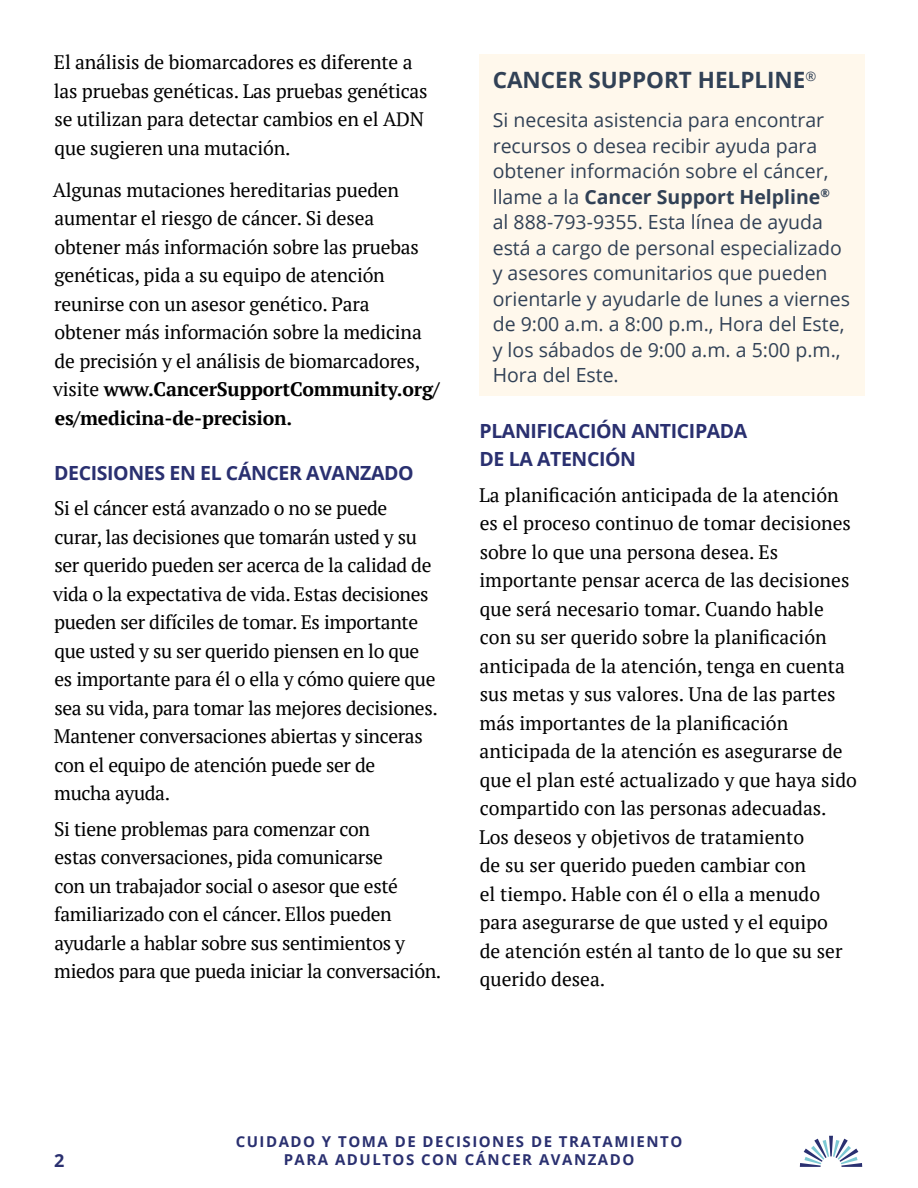
<style>
.page{position:relative;width:918px;height:1188px;background:#fff}
.page>*{position:absolute;margin:0;border:0;box-sizing:border-box;transform-origin:0 0}
.t1{font:700 22.5px "Open Sans";color:#314156}
.t2{font:19.5px/28.5px "PT Serif";letter-spacing:-.01em;color:#000}
.t3{font:19.5px/25.5px "Open Sans";color:#314156}
.t4{font:700 19.5px/28.5px "Open Sans";letter-spacing:-.02em;color:#2a3070}
.t5{font:700 18px "Open Sans";color:#2a3070}
.t6{font:700 15px/18px "Open Sans";letter-spacing:.1em;color:#2a3070;text-align:center}
.s1{font-weight:700}
</style>
<div class="page">
<svg style="left:800px;top:1136px;width:62px;height:31px"></svg>
<div style="left:479px;top:54px;width:385px;height:342px;background:#fff8ec"></div>
<p class="t2" style="left:54px;top:48px;width:375px">El análisis de biomarcadores es diferente a las pruebas genéticas. Las pruebas genéticas se utilizan para detectar cambios en el ADN que sugieren una mutación.</p>
<p class="t2" style="left:53px;top:175px;width:388px">Algunas mutaciones hereditarias pueden aumentar el riesgo de cáncer. Si desea obtener más información sobre las pruebas genéticas, pida a su equipo de atención reunirse con un asesor genético. Para<br>obtener más información sobre la medicina de precisión y el análisis de biomarcadores, visite <span class="s1">www.CancerSupportCommunity.org/ es/medicina-de-precision.</span></p>
<p class="t4" style="left:54px;top:458px;width:361px">DECISIONES EN EL CÁNCER AVANZADO</p>
<p class="t2" style="left:53px;top:494px;width:386px">Si el cáncer está avanzado o no se puede curar, las decisiones que tomarán usted y su ser querido pueden ser acerca de la calidad de vida o la expectativa de vida. Estas decisiones pueden ser difíciles de tomar. Es importante que usted y su ser querido piensen en lo que es importante para él o ella y cómo quiere que sea su vida, para tomar las mejores decisiones.<br>Mantener conversaciones abiertas y sinceras con el equipo de atención puede ser de<br>mucha ayuda.</p>
<p class="t2" style="left:54px;top:814px;width:389px">Si tiene problemas para comenzar con<br>estas conversaciones, pida comunicarse<br>con un trabajador social o asesor que esté familiarizado con el cáncer. Ellos pueden ayudarle a hablar sobre sus sentimientos y miedos para que pueda iniciar la conversación.</p>
<p class="t1" style="left:493px;top:64px;width:325px">CANCER SUPPORT HELPLINE<sup>®</sup></p>
<p class="t3" style="left:493px;top:107px;width:359px">Si necesita asistencia para encontrar recursos o desea recibir ayuda para obtener información sobre el cáncer, llame a la <span class="s1">Cancer Support Helpline</span><sup>® </sup>al 888-793-9355. Esta línea de ayuda está a cargo de personal especializado y asesores comunitarios que pueden orientarle y ayudarle de lunes a viernes de 9:00 a.m. a 8:00 p.m., Hora del Este, y los sábados de 9:00 a.m. a 5:00 p.m., Hora del Este.</p>
<p class="t4" style="left:479px;top:416px;width:269px">PLANIFICACIÓN ANTICIPADA<br>DE LA ATENCIÓN</p>
<p class="t2" style="left:479px;top:480px;width:379px">La planificación anticipada de la atención es el proceso continuo de tomar decisiones sobre lo que una persona desea. Es importante pensar acerca de las decisiones que será necesario tomar. Cuando hable con su ser querido sobre la planificación anticipada de la atención, tenga en cuenta sus metas y sus valores. Una de las partes más importantes de la planificación anticipada de la atención es asegurarse de que el plan esté actualizado y que haya sido compartido con las personas adecuadas.<br>Los deseos y objetivos de tratamiento<br>de su ser querido pueden cambiar con<br>el tiempo. Hable con él o ella a menudo para asegurarse de que usted y el equipo<br>de atención estén al tanto de lo que su ser querido desea.</p>
<p class="t5" style="left:54px;top:1148px;width:12px">2</p>
<p class="t6" style="left:236px;top:1132px;width:448px">CUIDADO Y TOMA DE DECISIONES DE TRATAMIENTO<br>PARA ADULTOS CON CÁNCER AVANZADO</p>
</div>
